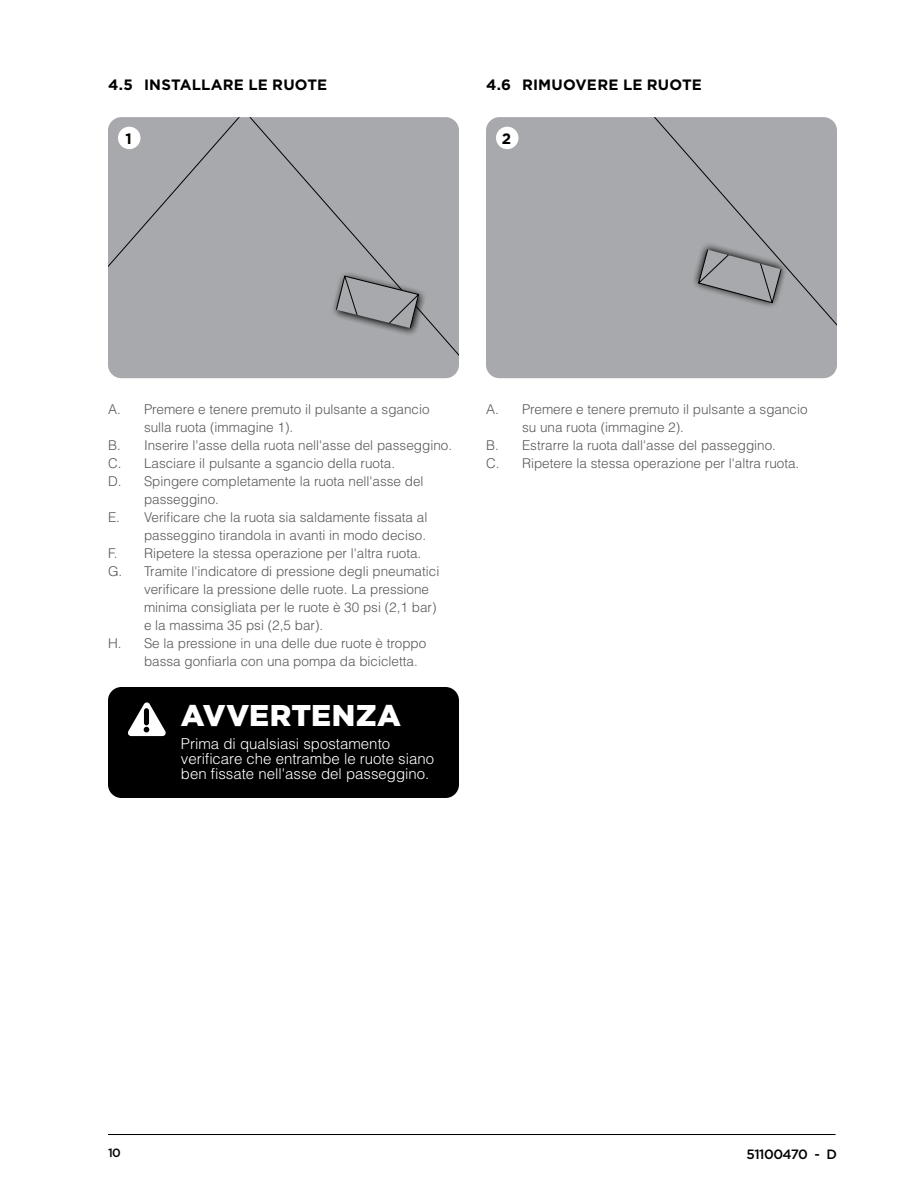
<style>
.page{position:relative;width:918px;height:1188px;background:#fff}
.page>*{position:absolute;margin:0;border:0;box-sizing:border-box;transform-origin:0 0}
.t1{font:900 30px "Gotham";letter-spacing:.01em;color:#fff}
.t2{font:300 15px/15px "Helvetica";color:#fff}
.t3{font:700 15px "Gotham";letter-spacing:.01em;color:#000}
.t4{font:300 13.5px "Helvetica";color:#58595b}
.t5{font:500 13.5px "Thule";letter-spacing:-.04em;color:#000}
.t6{font:500 12px "Thule";color:#000}
</style>
<div class="page">
<hr style="left:108px;top:1134px;width:728px;height:1px;background:#000">
<div style="left:108px;top:117px;width:351px;height:261px;background:#a7a9ac"></div>
<div style="left:118px;top:127px;width:23px;height:22px;background:#fff;border-radius:50%"></div>
<div style="left:486px;top:117px;width:351px;height:261px;background:#a7a9ac"></div>
<div style="left:496px;top:127px;width:23px;height:22px;background:#fff;border-radius:50%"></div>
<svg style="left:327px;top:266px;width:102px;height:72px;background:#989a9d"></svg>
<svg style="left:689px;top:239px;width:102px;height:74px;background:#999b9e"></svg>
<div style="left:108px;top:687px;width:351px;height:111px;background:#000;border-radius:13px"></div>
<svg style="left:128px;top:702px;width:38px;height:34px"></svg>
<p class="t3" style="left:108px;top:75px;width:221px">4.5 INSTALLARE LE RUOTE</p>
<p class="t3" style="left:486px;top:75px;width:217px">4.6 RI MUOVERE LE RUOTE</p>
<p class="t3" style="left:125px;top:129px;width:8px">1</p>
<p class="t3" style="left:502px;top:129px;width:11px">2</p>
<p class="t4" style="left:108px;top:401px;width:323px">A. Premere e tenere premuto il pulsante a sgancio</p>
<p class="t4" style="left:144px;top:419px;width:151px">sulla ruota (immagine 1).</p>
<p class="t4" style="left:108px;top:437px;width:346px">B. Inserire l'asse della ruota nell'asse del passeggino.</p>
<p class="t4" style="left:108px;top:455px;width:289px">C. Lasciare il pulsante a sgancio della ruota.</p>
<p class="t4" style="left:108px;top:473px;width:317px">D. Spingere completamente la ruota nell'asse del</p>
<p class="t4" style="left:144px;top:491px;width:77px">passeggino.</p>
<p class="t4" style="left:108px;top:509px;width:321px">E. Verificare che la ruota sia saldamente fissata al</p>
<p class="t4" style="left:144px;top:527px;width:284px">passeggino tirandola in avanti in modo deciso.</p>
<p class="t4" style="left:108px;top:545px;width:315px">F. Ripetere la stessa operazione per l'altra ruota.</p>
<p class="t4" style="left:108px;top:563px;width:333px">G. Tramite l'indicatore di pressione degli pneumatici</p>
<p class="t4" style="left:144px;top:581px;width:287px">verificare la pressione delle ruote. La pressione</p>
<p class="t4" style="left:144px;top:599px;width:294px">minima consigliata per le ruote è 30 psi (2,1 bar)</p>
<p class="t4" style="left:144px;top:617px;width:181px">e la massima 35 psi (2,5 bar).</p>
<p class="t4" style="left:108px;top:635px;width:320px">H. Se la pressione in una delle due ruote è troppo</p>
<p class="t4" style="left:144px;top:653px;width:275px">bassa gonfiarla con una pompa da bicicletta.</p>
<h1 class="t1" style="left:181px;top:695px;width:221px">AVVERTENZA</h1>
<p class="t2" style="left:181px;top:736px;width:255px">Prima di qualsiasi spostamento verificare che entrambe le ruote siano ben fissate nell'asse del passeggino.</p>
<p class="t4" style="left:486px;top:401px;width:323px">A. Premere e tenere premuto il pulsante a sgancio</p>
<p class="t4" style="left:522px;top:419px;width:164px">su una ruota (immagine 2).</p>
<p class="t4" style="left:486px;top:437px;width:292px">B. Estrarre la ruota dall'asse del passeggino.</p>
<p class="t4" style="left:486px;top:455px;width:315px">C. Ripetere la stessa operazione per l'altra ruota.</p>
<p class="t6" style="left:108px;top:1145px;width:14px">10</p>
<p class="t5" style="left:747px;top:1145px;width:92px">51100470 - D</p>
</div>
